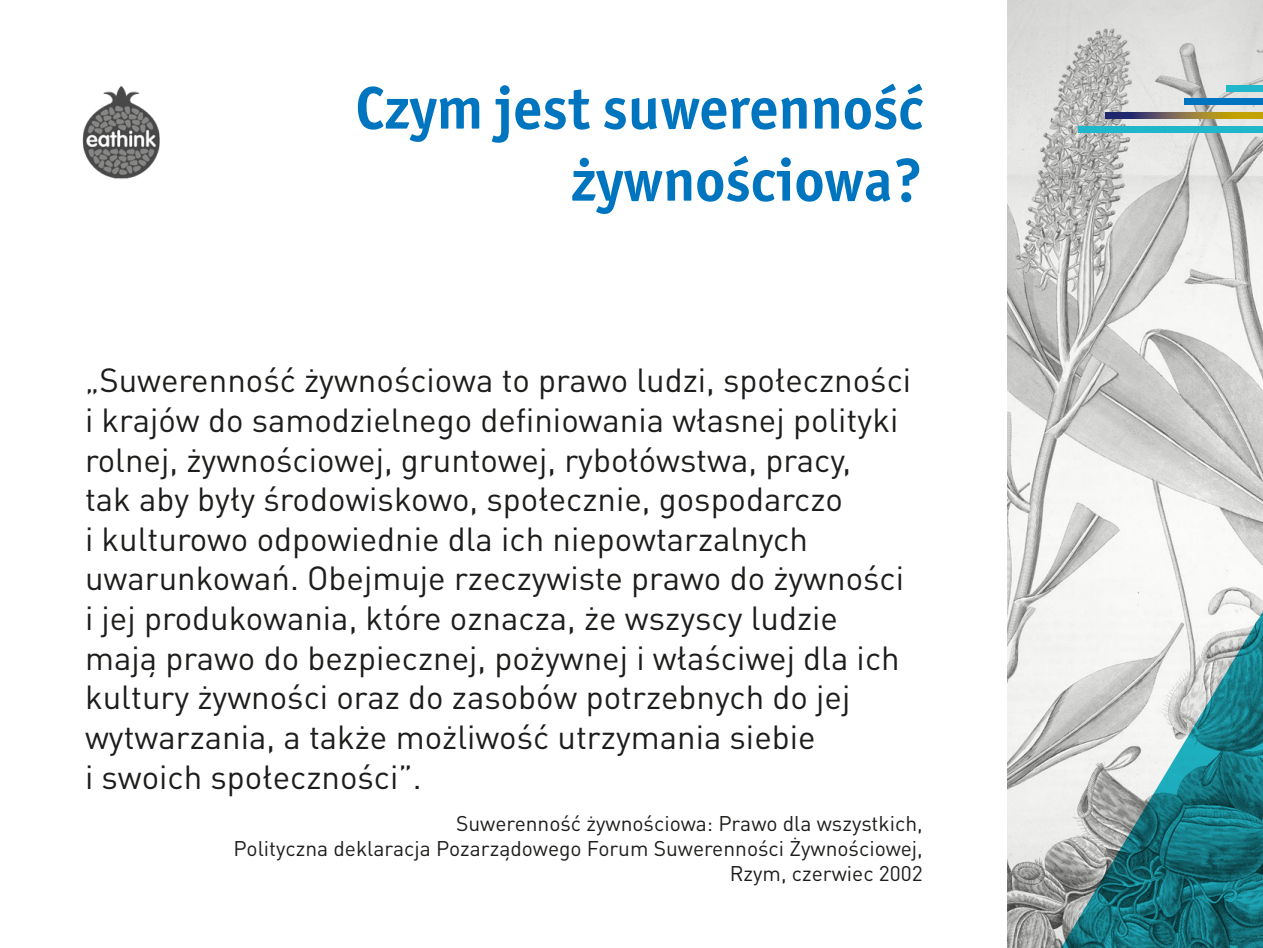
<style>
.page{position:relative;width:1263px;height:948px;background:#fff}
.page>*{position:absolute;margin:0;border:0;box-sizing:border-box;transform-origin:0 0}
.t1{font:700 60px/72px "Officina Sans ITC Pro";color:#0075bf;text-align:right}
.t2{font:33px/39.6px "DIN Pro";color:#1d1d1b}
.t3{font:21px/25.2px "DIN Pro";color:#1d1d1b;text-align:right}
</style>
<div class="page">
<img style="left:1008px;top:0;width:255px;height:947px">
<img style="left:82px;top:85px;width:78px;height:95px">
<svg style="left:1061px;top:611px;width:202px;height:336px"></svg>
<div style="left:1079px;top:127px;width:184px;height:6px;background:#20b7ca"></div>
<svg style="left:1106px;top:113px;width:157px;height:6px"></svg>
<div style="left:1184px;top:98px;width:79px;height:6px;background:#0075bf"></div>
<div style="left:1227px;top:85px;width:36px;height:6px;background:#20b7ca"></div>
<h1 class="t1" style="left:355px;top:72px;width:569px">Czym jest suwerenność żywnościowa?</h1>
<p class="t2" style="left:85px;top:359px;width:828px">„Suwerenność żywnościowa to prawo ludzi, społeczności i krajów do samodzielnego definiowania własnej polityki rolnej, żywnościowej, gruntowej, rybołówstwa, pracy,<br>tak aby były środowiskowo, społecznie, gospodarczo<br>i kulturowo odpowiednie dla ich niepowtarzalnych uwarunkowań. Obejmuje rzeczywiste prawo do żywności i jej produkowania, które oznacza, że wszyscy ludzie mają prawo do bezpiecznej, pożywnej i właściwej dla ich kultury żywności oraz do zasobów potrzebnych do jej wytwarzania, a także możliwość utrzymania siebie<br>i swoich społeczności”.</p>
<p class="t3" style="left:234px;top:809px;width:691px">Suwerenność żywnościowa: Prawo dla wszystkich,<br>Polityczna deklaracja Pozarządowego Forum Suwerenności Żywnościowej,<br>Rzym, czerwiec 2002</p>
</div>
